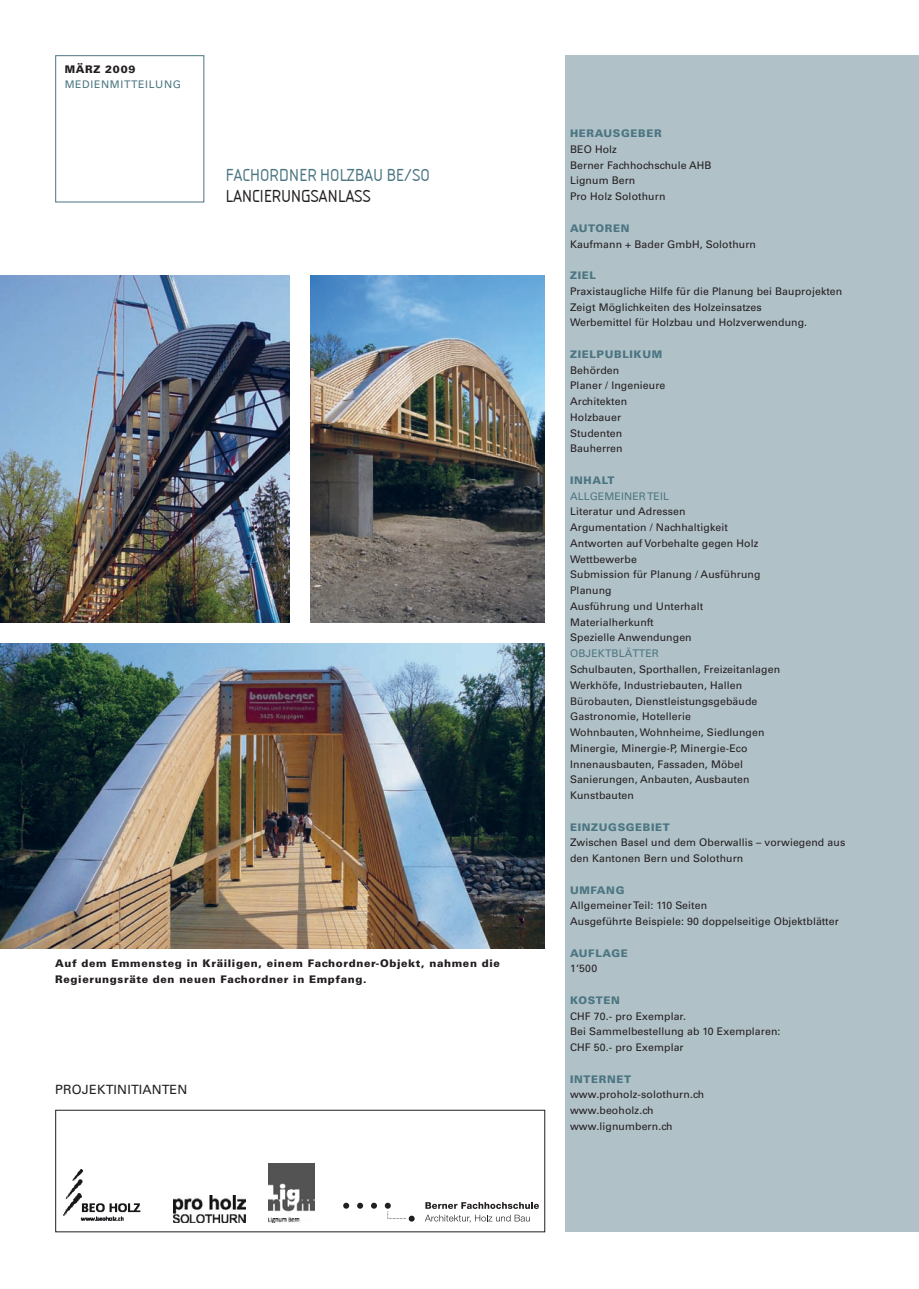
<style>
.page{position:relative;width:919px;height:1289px;background:#fff}
.page>*{position:absolute;margin:0;border:0;box-sizing:border-box;transform-origin:0 0}
.titel{font:18px "Isonorm LT";letter-spacing:-.01em;color:#4b7682}
.titel-2{font:18px "Isonorm LT";letter-spacing:-.015em;color:#231f20}
.GT_8_5{font:12.75px "Univers";letter-spacing:.01em;color:#231f20}
.KASTEN_GT_7{font:10.5px/15.8px "Univers";letter-spacing:.01em;color:#231f20}
.LEGENDE{font:900 10.5px/15.8px "Univers";letter-spacing:.06em;color:#231f20}
.KAPITELTITEL{font:900 10.5px "Univers";letter-spacing:.06em;color:#4b7682}
.KASTEN_GT_7-2{font:10.5px "Univers";letter-spacing:.01em;color:#4b7682}
.KAPITELTITEL-2{font:10.5px "Univers";color:#4b7682}
.KAPITELTITEL-3{font:900 10.5px "Univers";letter-spacing:.06em;color:#231f20}
</style>
<div class="page">
<div style="left:55px;top:55px;width:149px;height:147px;border:1px solid #4b7682"></div>
<div style="left:566px;top:55px;width:352px;height:1176px;background:#b1c1c8"></div>
<div style="left:55px;top:1109px;width:490px;height:123px;border:1px solid #231f20"></div>
<img style="left:64px;top:1169px;width:77px;height:52px">
<img style="left:173px;top:1195px;width:72px;height:27px">
<img style="left:268px;top:1163px;width:47px;height:59px">
<svg style="left:343px;top:1202px;width:6px;height:6px"></svg>
<svg style="left:357px;top:1202px;width:6px;height:6px"></svg>
<svg style="left:371px;top:1202px;width:6px;height:6px"></svg>
<svg style="left:385px;top:1202px;width:29px;height:19px"></svg>
<svg style="left:425px;top:1202px;width:114px;height:6px"></svg>
<svg style="left:425px;top:1214px;width:104px;height:8px"></svg>
<img style="left:0;top:643px;width:544px;height:305px">
<img style="left:0;top:276px;width:289px;height:346px">
<img style="left:310px;top:276px;width:234px;height:346px">
<p class="KAPITELTITEL-3" style="left:65px;top:62px;width:72px">März 2009</p>
<p class="KAPITELTITEL-2" style="left:65px;top:78px;width:18px">Medie</p>
<p class="KAPITELTITEL-2" style="left:101px;top:78px;width:17px">nmitteilu</p>
<p class="KAPITELTITEL-2" style="left:164px;top:78px;width:17px">ng</p>
<p class="titel" style="left:225px;top:165px;width:204px">FACHORDNER H OLZBAU BE/SO</p>
<p class="titel-2" style="left:225px;top:186px;width:138px">LANCIERUNGSANLASS</p>
<p class="LEGENDE" style="left:55px;top:955px;width:446px">Auf dem Emmensteg in Kräiligen, einem Fachordner-Objekt, nahmen die<br>Regierungsräte den neuen Fachordner in Empfang.</p>
<p class="GT_8_5" style="left:55px;top:1082px;width:131px">PROJEKTIN ITIANTEN</p>
<p class="KAPITELTITEL" style="left:570px;top:127px;width:93px">Herausgeber</p>
<p class="KASTEN_GT_7" style="left:570px;top:141px;width:48px">BEO Holz</p>
<p class="KASTEN_GT_7" style="left:570px;top:157px;width:143px">Berner Fachhochschule AHB</p>
<p class="KASTEN_GT_7" style="left:570px;top:173px;width:67px">Lignum Bern</p>
<p class="KASTEN_GT_7" style="left:570px;top:189px;width:97px">Pro Holz Solothurn</p>
<p class="KAPITELTITEL" style="left:570px;top:221px;width:61px">Autoren</p>
<p class="KASTEN_GT_7" style="left:570px;top:236px;width:187px">Kaufmann + Bader GmbH, Solothurn</p>
<p class="KAPITELTITEL" style="left:570px;top:269px;width:27px">Ziel</p>
<p class="KASTEN_GT_7" style="left:570px;top:283px;width:274px">Praxistaugliche Hilfe für die Planung bei Bauprojekten</p>
<p class="KASTEN_GT_7" style="left:570px;top:299px;width:193px">Zeigt Möglichkeiten des Holzeinsatzes</p>
<p class="KASTEN_GT_7" style="left:570px;top:315px;width:238px">Werbemittel für Holzbau und Holzverwendung.</p>
<p class="KAPITELTITEL" style="left:570px;top:347px;width:92px">Zielpublikum</p>
<p class="KASTEN_GT_7" style="left:570px;top:362px;width:51px">Behörden</p>
<p class="KASTEN_GT_7" style="left:570px;top:378px;width:97px">Planer / Ingenieure</p>
<p class="KASTEN_GT_7" style="left:570px;top:393px;width:59px">Architekten</p>
<p class="KASTEN_GT_7" style="left:570px;top:409px;width:53px">Holzbauer</p>
<p class="KASTEN_GT_7" style="left:570px;top:425px;width:54px">Studenten</p>
<p class="KASTEN_GT_7" style="left:570px;top:441px;width:54px">Bauherren</p>
<p class="KAPITELTITEL" style="left:570px;top:473px;width:46px">Inhalt</p>
<p class="KASTEN_GT_7-2" style="left:570px;top:489px;width:16px">Allgemei</p>
<p class="KASTEN_GT_7-2" style="left:624px;top:489px;width:36px">ner Teil</p>
<p class="KASTEN_GT_7" style="left:570px;top:504px;width:117px">Literatur und Adressen</p>
<p class="KASTEN_GT_7" style="left:570px;top:519px;width:159px">Argumentation / Nachhaltigkeit</p>
<p class="KASTEN_GT_7" style="left:570px;top:535px;width:190px">Antworten auf Vorbehalte gegen Holz</p>
<p class="KASTEN_GT_7" style="left:570px;top:551px;width:68px">Wettbewerbe</p>
<p class="KASTEN_GT_7" style="left:570px;top:567px;width:192px">Submission für Planung / Ausführung</p>
<p class="KASTEN_GT_7" style="left:570px;top:582px;width:43px">Planung</p>
<p class="KASTEN_GT_7" style="left:570px;top:598px;width:135px">Ausführung und Unterhalt</p>
<p class="KASTEN_GT_7" style="left:570px;top:614px;width:85px">Materialherkunft</p>
<p class="KASTEN_GT_7" style="left:570px;top:630px;width:123px">Spezielle Anwendungen</p>
<p class="KASTEN_GT_7-2" style="left:570px;top:647px;width:16px">Objektbl</p>
<p class="KASTEN_GT_7-2" style="left:624px;top:647px;width:16px">ätter</p>
<p class="KASTEN_GT_7" style="left:570px;top:661px;width:211px">Schulbauten, Sporthallen, Freizeitanlagen</p>
<p class="KASTEN_GT_7" style="left:570px;top:677px;width:173px">Werkhöfe, Industriebauten, Hallen</p>
<p class="KASTEN_GT_7" style="left:570px;top:693px;width:189px">Bürobauten, Dienstleistungsgebäude</p>
<p class="KASTEN_GT_7" style="left:570px;top:708px;width:122px">Gastronomie, Hotellerie</p>
<p class="KASTEN_GT_7" style="left:570px;top:724px;width:196px">Wohnbauten, Wohnheime, Siedlungen</p>
<p class="KASTEN_GT_7" style="left:570px;top:740px;width:179px">Minergie, Minergie-P, Minergie-Eco</p>
<p class="KASTEN_GT_7" style="left:570px;top:756px;width:174px">Innenausbauten, Fassaden, Möbel</p>
<p class="KASTEN_GT_7" style="left:570px;top:771px;width:181px">Sanierungen, Anbauten, Ausbauten</p>
<p class="KASTEN_GT_7" style="left:570px;top:787px;width:65px">Kunstbauten</p>
<p class="KAPITELTITEL" style="left:570px;top:820px;width:101px">Einzugsgebiet</p>
<p class="KASTEN_GT_7" style="left:570px;top:834px;width:276px">Zwischen Basel und dem Oberwallis – vorwiegend aus den Kantonen Bern und Solothurn</p>
<p class="KAPITELTITEL" style="left:570px;top:883px;width:56px">Um fang</p>
<p class="KASTEN_GT_7" style="left:570px;top:897px;width:139px">Allgemeiner Teil: 110 Seiten</p>
<p class="KASTEN_GT_7" style="left:570px;top:913px;width:270px">Ausgeführte Beispiele: 90 doppelseitige Objektblätter</p>
<p class="KAPITELTITEL" style="left:570px;top:946px;width:59px">Auflage</p>
<p class="KASTEN_GT_7" style="left:570px;top:960px;width:29px">1‘500</p>
<p class="KAPITELTITEL" style="left:570px;top:993px;width:51px">Kosten</p>
<p class="KASTEN_GT_7" style="left:570px;top:1008px;width:117px">CHF 70.- pro Exemplar.</p>
<p class="KASTEN_GT_7" style="left:570px;top:1023px;width:212px">Bei Sammelbestellung ab 10 Exemplaren:</p>
<p class="KASTEN_GT_7" style="left:570px;top:1039px;width:115px">CHF 50.- pro Exemplar</p>
<p class="KAPITELTITEL" style="left:570px;top:1072px;width:62px">Internet</p>
<p class="KASTEN_GT_7" style="left:570px;top:1086px;width:136px">www.proholz-solothurn.ch</p>
<p class="KASTEN_GT_7" style="left:570px;top:1102px;width:85px">www.beoholz.ch</p>
<p class="KASTEN_GT_7" style="left:570px;top:1118px;width:104px">www.lignumbern.ch</p>
</div>
